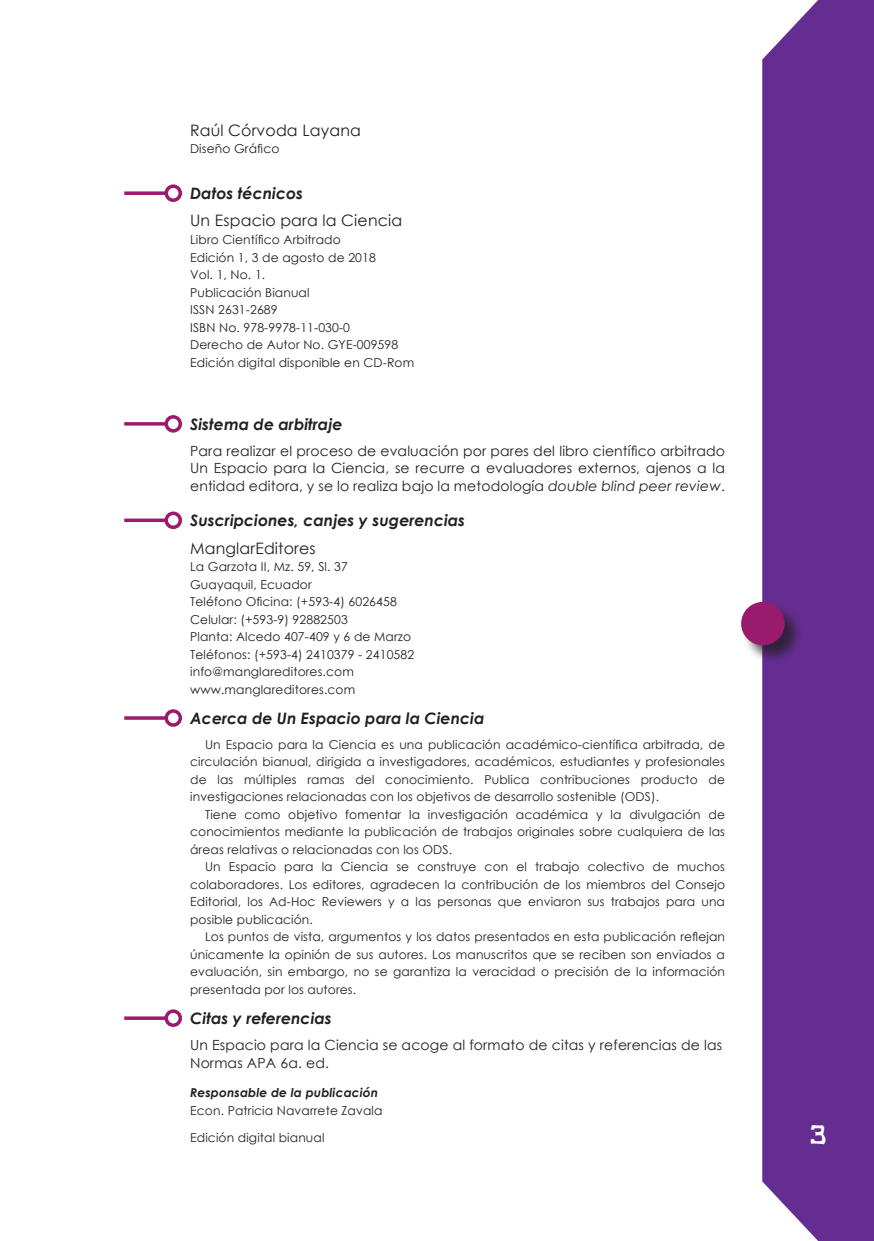
<style>
.page{position:relative;width:874px;height:1241px;background:#fff}
.page>*{position:absolute;margin:0;border:0;box-sizing:border-box;transform-origin:0 0}
.t1{font:24.5px "Hurry Up";color:#fff}
.t2{font:italic 700 15.75px "Century Gothic";color:#231f20}
.t3{font:15.75px "Century Gothic";letter-spacing:.01em;color:#231f20}
.t4{font:14px/17.5px "Century Gothic";letter-spacing:.01em;color:#231f20;text-align:justify}
.t5{font:12.25px/17.5px "Century Gothic";letter-spacing:.01em;color:#231f20;text-align:justify}
.t6{font:italic 700 12.25px "Century Gothic";letter-spacing:.01em;color:#231f20}
.s1{font-style:italic}
</style>
<div class="page">
<div style="left:762px;top:0;width:111px;height:1240px;background:#652d91"></div>
<div style="left:741px;top:602px;width:62px;height:62px;background:#231f20;opacity:.75"></div>
<div style="left:740px;top:601px;width:44px;height:44px;background:#9a1b6d;border-radius:50%"></div>
<svg style="left:124px;top:191px;width:40px;height:4px"></svg>
<div style="left:164px;top:184px;width:18px;height:18px;border:4px solid #9a1b6d;border-radius:50%"></div>
<hr style="left:124px;top:422px;width:42px;height:3px;background:#9a1b6d">
<div style="left:164px;top:415px;width:18px;height:17px;border:4px solid #9a1b6d;border-radius:50%"></div>
<svg style="left:124px;top:518px;width:40px;height:4px"></svg>
<div style="left:164px;top:511px;width:18px;height:18px;border:4px solid #9a1b6d;border-radius:50%"></div>
<hr style="left:124px;top:716px;width:42px;height:3px;background:#9a1b6d">
<div style="left:164px;top:709px;width:18px;height:17px;border:4px solid #9a1b6d;border-radius:50%"></div>
<hr style="left:124px;top:1016px;width:42px;height:3px;background:#9a1b6d">
<div style="left:164px;top:1009px;width:18px;height:17px;border:4px solid #9a1b6d;border-radius:50%"></div>
<p class="t3" style="left:190px;top:119px;width:172px">Raúl Córvoda Layana</p>
<p class="t5" style="left:190px;top:140px;width:91px">Diseño Gráfico</p>
<p class="t2" style="left:190px;top:181px;width:114px">Datos técnicos</p>
<p class="t3" style="left:190px;top:210px;width:213px">Un Espacio para la Ciencia</p>
<p class="t5" style="left:190px;top:230px;width:152px">Libro Científico Arbitrado</p>
<p class="t5" style="left:190px;top:248px;width:187px">Edición 1, 3 de agosto de 2018</p>
<p class="t5" style="left:190px;top:265px;width:77px">Vol. 1, No. 1.</p>
<p class="t5" style="left:190px;top:283px;width:121px">Publicación Bianual</p>
<p class="t5" style="left:190px;top:300px;width:89px">ISSN 2631-2689</p>
<p class="t5" style="left:190px;top:318px;width:161px">ISBN No. 978-9978-11-030-0</p>
<p class="t5" style="left:190px;top:335px;width:209px">Derecho de Autor No. GYE-009598</p>
<p class="t5" style="left:190px;top:353px;width:225px">Edición digital disponible en CD-Rom</p>
<p class="t2" style="left:190px;top:412px;width:154px">Sistema de arbitraje</p>
<p class="t4" style="left:190px;top:442px;width:536px">Para realizar el proceso de evaluación por pares del libro científico arbitrado Un Espacio para la Ciencia, se recurre a evaluadores externos, ajenos a la entidad editora, y se lo realiza bajo la metodología <span class="s1">double blind peer review</span>.</p>
<p class="t2" style="left:190px;top:508px;width:276px">Suscripciones, canjes y sugerencias</p>
<p class="t3" style="left:190px;top:537px;width:127px">ManglarEditores</p>
<p class="t5" style="left:190px;top:557px;width:159px">La Garzota II, Mz. 59, Sl. 37</p>
<p class="t5" style="left:190px;top:575px;width:123px">Guayaquil, Ecuador</p>
<p class="t5" style="left:190px;top:592px;width:208px">Teléfono Oficina: (+593-4) 6026458</p>
<p class="t5" style="left:190px;top:610px;width:159px">Celular: (+593-9) 92882503</p>
<p class="t5" style="left:190px;top:627px;width:222px">Planta: Alcedo 407-409 y 6 de Marzo</p>
<p class="t5" style="left:190px;top:645px;width:225px">Teléfonos: (+593-4) 2410379 - 2410582</p>
<p class="t5" style="left:190px;top:662px;width:165px">info@manglareditores.com</p>
<p class="t5" style="left:190px;top:680px;width:166px">www.manglareditores.com</p>
<p class="t2" style="left:190px;top:706px;width:295px">Acerca de Un Espacio para la Ciencia</p>
<p class="t5" style="left:190px;top:735px;width:536px;text-indent:15px">Un Espacio para la Ciencia es una publicación académico-científica arbitrada, de circulación bianual, dirigida a investigadores, académicos, estudiantes y profesionales de las múltiples ramas del conocimiento. Publica contribuciones producto de investigaciones relacionadas con los objetivos de desarrollo sostenible (ODS).</p>
<p class="t5" style="left:190px;top:805px;width:536px;text-indent:15px">Tiene como objetivo fomentar la investigación académica y la divulgación de conocimientos mediante la publicación de trabajos originales sobre cualquiera de las áreas relativas o relacionadas con los ODS.</p>
<p class="t5" style="left:190px;top:857px;width:536px;text-indent:15px">Un Espacio para la Ciencia se construye con el trabajo colectivo de muchos colaboradores. Los editores, agradecen la contribución de los miembros del Consejo Editorial, los Ad-Hoc Reviewers y a las personas que enviaron sus trabajos para una posible publicación.</p>
<p class="t5" style="left:190px;top:927px;width:536px;text-indent:15px">Los puntos de vista, argumentos y los datos presentados en esta publicación reflejan únicamente la opinión de sus autores. Los manuscritos que se reciben son enviados a evaluación, sin embargo, no se garantiza la veracidad o precisión de la información presentada por los autores.</p>
<p class="t2" style="left:190px;top:1006px;width:143px">Citas y referencias</p>
<p class="t4" style="left:190px;top:1035px;width:533px">Un Espacio para la Ciencia se acoge al formato de citas y referencias de las<br>Normas APA 6a. ed.</p>
<p class="t6" style="left:190px;top:1083px;width:189px">Responsable de la publicación</p>
<p class="t5" style="left:190px;top:1101px;width:194px">Econ. Patricia Navarrete Zavala</p>
<p class="t5" style="left:190px;top:1128px;width:136px">Edición digital bianual</p>
<h1 class="t1" style="left:810px;top:1118px;width:17px">3</h1>
</div>
